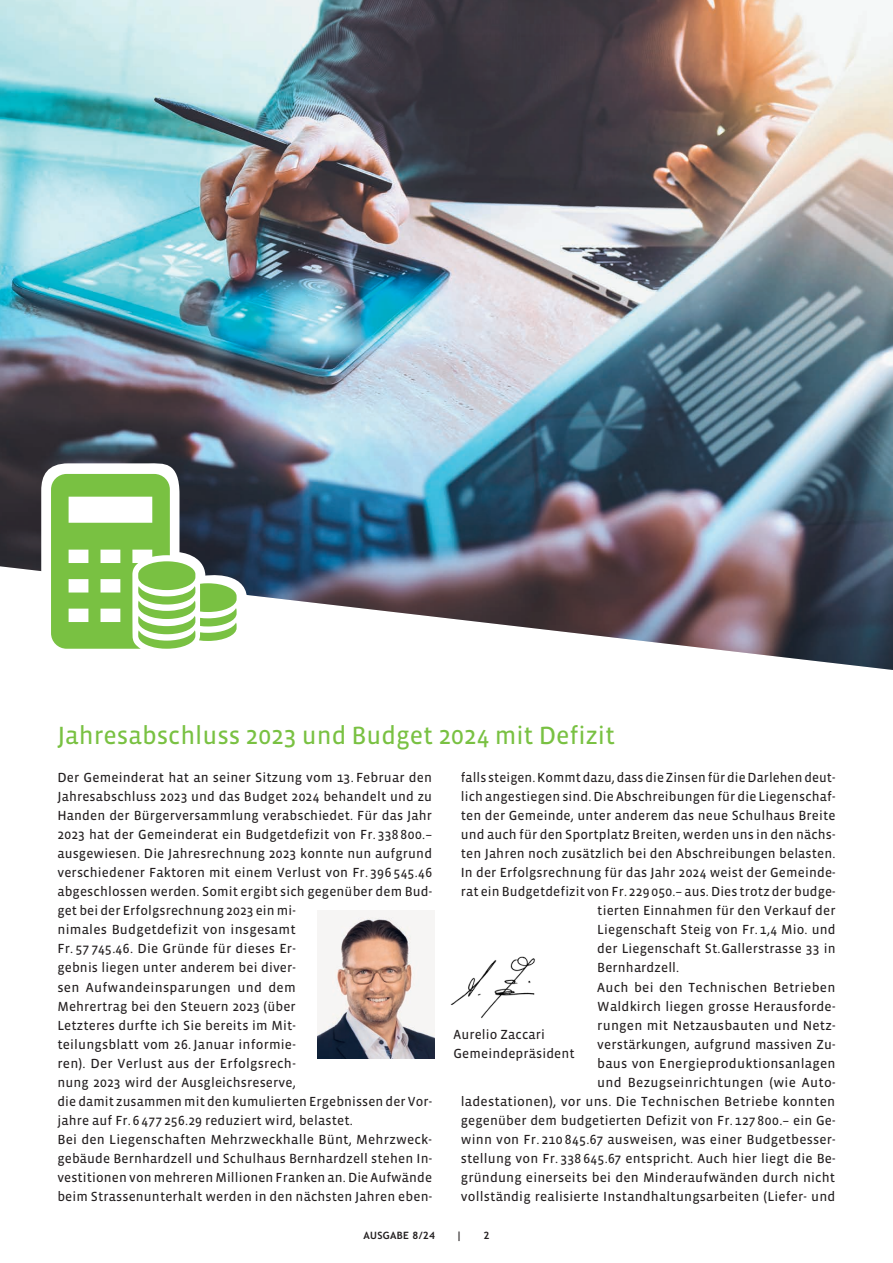
<style>
.page{position:relative;width:893px;height:1263px;background:#fff}
.page>*{position:absolute;margin:0;border:0;box-sizing:border-box;transform-origin:0 0}
.t1{font:25.5px "Vista Sans Reg";color:#79c142}
.t2{font:13.5px/19px "Vista Sans Reg";letter-spacing:.01em;color:#231f20}
.t3{font:700 10.2px "Trebuchet MS";letter-spacing:.03em;color:#231f20}
</style>
<div class="page">
<img style="left:0;top:0;width:893px;height:670px">
<svg style="left:41px;top:461px;width:206px;height:188px"></svg>
<img style="left:450px;top:956px;width:85px;height:63px">
<img style="left:317px;top:911px;width:117px;height:147px">
<h1 class="t1" style="left:57px;top:722px;width:559px">Jahresabschluss 2023 und Budget 2024 mit Defizit</h1>
<p class="t2" style="left:57px;top:768px;width:376px">Der Gemeinderat hat an seiner Sitzung vom 13. Februar den Jahresabschluss 2023 und das Budget 2024 behandelt und zu Handen der Bürgerversammlung verabschiedet. Für das Jahr 2023 hat der Gemeinderat ein Budgetdefizit von Fr. 338 800.– ausgewiesen. Die Jahresrechnung 2023 konnte nun aufgrund verschiedener Faktoren mit einem Verlust von Fr. 396 545.46 abgeschlossen werden. Somit ergibt sich gegenüber dem Bud&shy;get bei der Erfolgsrechnung 2023 ein mi-<br>nimales Budgetdefizit von insgesamt<br>Fr. 57 745.46. Die Gründe für dieses Er-<br>gebnis liegen unter anderem bei diver-<br>sen Aufwandeinsparungen und dem<br>Mehrertrag bei den Steuern 2023 (über<br>Letzteres durfte ich Sie bereits im Mit-<br>teilungsblatt vom 26. Januar informie-<br>ren). Der Verlust aus der Erfolgsrech-<br>nung 2023 wird der Ausgleichsreserve,<br>die damit zusammen mit den kumulierten Ergebnissen der Vor&shy;jahre auf Fr. 6 477 256.29 reduziert wird, belastet.<br>Bei den Liegenschaften Mehrzweckhalle Bünt, Mehrzweck&shy;gebäude Bernhardzell und Schulhaus Bernhardzell stehen In&shy;vestitionen von mehreren Millionen Franken an. Die Aufwände beim Strassenunterhalt werden in den nächsten Jahren eben-</p>
<p class="t2" style="left:461px;top:768px;width:376px">falls steigen. Kommt dazu, dass die Zinsen für die Darlehen deut-</p>
<p class="t2" style="left:461px;top:787px;width:376px">lich angestiegen sind. Die Abschreibungen für die Liegenschaf-</p>
<p class="t2" style="left:461px;top:806px;width:376px">ten der Gemeinde, unter anderem das neue Schulhaus Breite</p>
<p class="t2" style="left:461px;top:825px;width:376px">und auch für den Sportplatz Breiten, werden uns in den nächs-</p>
<p class="t2" style="left:461px;top:844px;width:376px">ten Jahren noch zusätzlich bei den Abschreibungen belasten.</p>
<p class="t2" style="left:461px;top:863px;width:376px">In der Erfolgsrechnung für das Jahr 2024 weist der Gemeinde-</p>
<p class="t2" style="left:461px;top:882px;width:376px">rat ein Budgetdefizit von Fr. 229 050.– aus. Dies trotz der budge-</p>
<p class="t2" style="left:597px;top:901px;width:240px">tierten Einnahmen für den Verkauf der</p>
<p class="t2" style="left:597px;top:920px;width:240px">Liegenschaft Steig von Fr. 1,4 Mio. und</p>
<p class="t2" style="left:597px;top:940px;width:240px">der Liegenschaft St.Gallerstrasse 33 in</p>
<p class="t2" style="left:597px;top:959px;width:83px">Bernhardzell.</p>
<p class="t2" style="left:597px;top:978px;width:240px">Auch bei den Technischen Betrieben</p>
<p class="t2" style="left:597px;top:997px;width:240px">Waldkirch liegen grosse Herausforde-</p>
<p class="t2" style="left:597px;top:1016px;width:240px">rungen mit Netzausbauten und Netz-</p>
<p class="t2" style="left:597px;top:1035px;width:240px">verstärkungen, aufgrund massiven Zu-</p>
<p class="t2" style="left:597px;top:1054px;width:240px">baus von Energieproduktionsanlagen</p>
<p class="t2" style="left:597px;top:1073px;width:240px">und Bezugseinrichtungen (wie Auto-</p>
<p class="t2" style="left:461px;top:1092px;width:376px">ladestationen), vor uns. Die Technischen Betriebe konnten</p>
<p class="t2" style="left:461px;top:1111px;width:376px">gegenüber dem budgetierten Defizit von Fr. 127 800.– ein Ge-</p>
<p class="t2" style="left:461px;top:1130px;width:376px">winn von Fr. 210 845.67 ausweisen, was einer Budgetbesser-</p>
<p class="t2" style="left:461px;top:1149px;width:376px">stellung von Fr. 338 645.67 entspricht. Auch hier liegt die Be-</p>
<p class="t2" style="left:461px;top:1168px;width:376px">gründung einerseits bei den Minderaufwänden durch nicht</p>
<p class="t2" style="left:461px;top:1187px;width:376px">vollständig realisierte Instandhaltungsarbeiten (Liefer- und</p>
<p class="t2" style="left:453px;top:1025px;width:123px">Aurelio Zaccari<br>Gemeindepräsident</p>
<p class="t3" style="left:364px;top:1229px;width:73px">AUSGABE 8/24</p>
<p class="t3" style="left:456px;top:1229px;width:7px">|</p>
<p class="t3" style="left:483px;top:1229px;width:7px">2</p>
</div>
